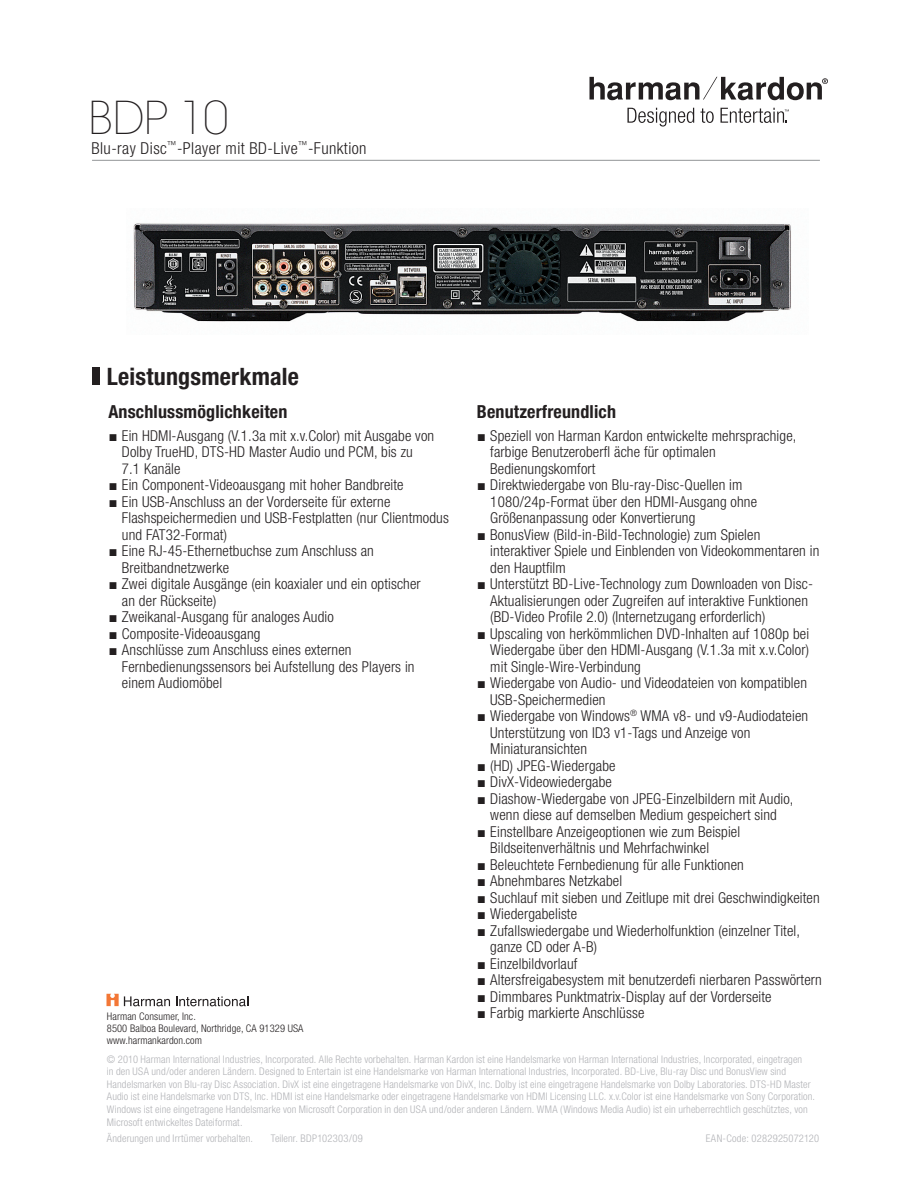
<style>
.page{position:relative;width:918px;height:1188px;background:#fff}
.page>*{position:absolute;margin:0;border:0;box-sizing:border-box;transform-origin:0 0}
.t1{font:200 45px "Avant Garde";color:#231f20}
.t2{font:700 condensed 24px "Helvetica Neue";letter-spacing:.01em;color:#231f20}
.t3{font:700 condensed 18px "Helvetica Neue";letter-spacing:.01em;color:#231f20}
.t4{font:300 condensed 16.5px "Helvetica Neue";letter-spacing:.025em;color:#231f20}
.t5{font:300 condensed 15px "Helvetica Neue";letter-spacing:.01em;color:#231f20}
.t6{font:300 condensed 10.5px/12.6px "Helvetica Neue";letter-spacing:.015em;color:#b2b3b7}
.t7{font:300 condensed 10.5px/12px "Helvetica Neue";letter-spacing:.01em;color:#231f20}
.s1{font-family:"FF Scala";font-weight:400;font-stretch:normal}
</style>
<div class="page">
<svg style="left:627px;top:108px;width:67px;height:19px"></svg>
<svg style="left:700px;top:108px;width:14px;height:15px"></svg>
<svg style="left:590px;top:77px;width:238px;height:23px"></svg>
<svg style="left:721px;top:108px;width:68px;height:15px"></svg>
<svg style="left:106px;top:994px;width:64px;height:12px"></svg>
<svg style="left:176px;top:996px;width:72px;height:10px"></svg>
<div style="left:92px;top:367px;width:8px;height:17px;background:#231f20"></div>
<hr style="left:92px;top:160px;width:728px;height:1px;background:#939598">
<img style="left:133px;top:223px;width:658px;height:99px">
<h1 class="t1" style="left:89px;top:92px;width:141px">BDP 10</h1>
<p class="t4" style="left:91px;top:138px;width:277px">Blu-ray Disc<sup>™</sup>-Player mit BD-Live<sup>™</sup>-Funktion</p>
<h2 class="t2" style="left:107px;top:362px;width:194px">Leistungsmerkmale</h2>
<p class="t3" style="left:108px;top:400px;width:180px">Anschlussmöglichkeiten</p>
<p class="t5" style="left:108px;top:427px;width:327px"><span class="s1">π</span>π Ein HDMI-Ausgang (V.1.3a mit x.v.Color) mit Ausgabe von</p>
<p class="t5" style="left:122px;top:444px;width:292px">Dolby TrueHD, DTS-HD Master Audio und PCM, bis zu</p>
<p class="t5" style="left:122px;top:460px;width:60px">7.1 Kanäle</p>
<p class="t5" style="left:108px;top:477px;width:297px"><span class="s1">π</span>π Ein Component-Videoausgang mit hoher Bandbreite</p>
<p class="t5" style="left:108px;top:493px;width:284px"><span class="s1">π</span>π Ein USB-Anschluss an der Vorderseite für externe</p>
<p class="t5" style="left:122px;top:510px;width:328px">Flashspeichermedien und USB-Festplatten (nur Clientmodus</p>
<p class="t5" style="left:122px;top:526px;width:107px">und FAT32-Format)</p>
<p class="t5" style="left:108px;top:543px;width:267px"><span class="s1">π</span>π Eine RJ-45-Ethernetbuchse zum Anschluss an</p>
<p class="t5" style="left:122px;top:559px;width:109px">Breitbandnetzwerke</p>
<p class="t5" style="left:108px;top:576px;width:314px"><span class="s1">π</span>π Zwei digitale Ausgänge (ein koaxialer und ein optischer</p>
<p class="t5" style="left:122px;top:592px;width:96px">an der Rückseite)</p>
<p class="t5" style="left:108px;top:609px;width:227px"><span class="s1">π</span>π Zweikanal-Ausgang für analoges Audio</p>
<p class="t5" style="left:108px;top:625px;width:154px"><span class="s1">π</span>π Composite-Videoausgang</p>
<p class="t5" style="left:108px;top:642px;width:245px"><span class="s1">π</span>π Anschlüsse zum Anschluss eines externen</p>
<p class="t5" style="left:122px;top:658px;width:294px">Fernbedienungssensors bei Aufstellung des Players in</p>
<p class="t5" style="left:122px;top:675px;width:102px">einem Audiomöbel</p>
<p class="t3" style="left:477px;top:400px;width:141px">Benutzerfreundlich</p>
<p class="t5" style="left:477px;top:427px;width:321px"><span class="s1">π</span>π Speziell von Harman Kardon entwickelte mehrsprachige,</p>
<p class="t5" style="left:490px;top:444px;width:227px">farbige Benutzeroberfl äche für optimalen</p>
<p class="t5" style="left:490px;top:460px;width:107px">Bedienungskomfort</p>
<p class="t5" style="left:477px;top:477px;width:267px"><span class="s1">π</span>π Direktwiedergabe von Blu-ray-Disc-Quellen im</p>
<p class="t5" style="left:490px;top:493px;width:268px">1080/24p-Format über den HDMI-Ausgang ohne</p>
<p class="t5" style="left:490px;top:510px;width:207px">Größenanpassung oder Konvertierung</p>
<p class="t5" style="left:477px;top:526px;width:285px"><span class="s1">π</span>π BonusView (Bild-in-Bild-Technologie) zum Spielen</p>
<p class="t5" style="left:490px;top:543px;width:331px">interaktiver Spiele und Einblenden von Videokommentaren in</p>
<p class="t5" style="left:490px;top:559px;width:77px">den Hauptfilm</p>
<p class="t5" style="left:477px;top:576px;width:338px"><span class="s1">π</span>π Unterstützt BD-Live-Technology zum Downloaden von Disc-</p>
<p class="t5" style="left:490px;top:592px;width:319px">Aktualisierungen oder Zugreifen auf interaktive Funktionen</p>
<p class="t5" style="left:490px;top:609px;width:277px">(BD-Video Profile 2.0) (Internetzugang erforderlich)</p>
<p class="t5" style="left:477px;top:625px;width:334px"><span class="s1">π</span>π Upscaling von herkömmlichen DVD-Inhalten auf 1080p bei</p>
<p class="t5" style="left:490px;top:642px;width:320px">Wiedergabe über den HDMI-Ausgang (V.1.3a mit x.v.Color)</p>
<p class="t5" style="left:490px;top:658px;width:152px">mit Single-Wire-Verbindung</p>
<p class="t5" style="left:477px;top:675px;width:332px"><span class="s1">π</span>π Wiedergabe von Audio- und Videodateien von kompatiblen</p>
<p class="t5" style="left:490px;top:691px;width:117px">USB-Speichermedien</p>
<p class="t5" style="left:477px;top:708px;width:333px"><span class="s1">π</span>π Wiedergabe von Windows<sup>®</sup> WMA v8- und v9-Audiodateien</p>
<p class="t5" style="left:490px;top:724px;width:262px">Unterstützung von ID3 v1-Tags und Anzeige von</p>
<p class="t5" style="left:490px;top:741px;width:98px">Miniaturansichten</p>
<p class="t5" style="left:477px;top:757px;width:140px"><span class="s1">π</span>π (HD) JPEG-Wiedergabe</p>
<p class="t5" style="left:477px;top:774px;width:137px"><span class="s1">π</span>π DivX-Videowiedergabe</p>
<p class="t5" style="left:477px;top:790px;width:318px"><span class="s1">π</span>π Diashow-Wiedergabe von JPEG-Einzelbildern mit Audio,</p>
<p class="t5" style="left:490px;top:807px;width:288px">wenn diese auf demselben Medium gespeichert sind</p>
<p class="t5" style="left:477px;top:823px;width:265px"><span class="s1">π</span>π Einstellbare Anzeigeoptionen wie zum Beispiel</p>
<p class="t5" style="left:490px;top:840px;width:220px">Bildseitenverhältnis und Mehrfachwinkel</p>
<p class="t5" style="left:477px;top:856px;width:269px"><span class="s1">π</span>π Beleuchtete Fernbedienung für alle Funktionen</p>
<p class="t5" style="left:477px;top:873px;width:147px"><span class="s1">π</span>π Abnehmbares Netzkabel</p>
<p class="t5" style="left:477px;top:889px;width:344px"><span class="s1">π</span>π Suchlauf mit sieben und Zeitlupe mit drei Geschwindigkeiten</p>
<p class="t5" style="left:477px;top:906px;width:102px"><span class="s1">π</span>π Wiedergabeliste</p>
<p class="t5" style="left:477px;top:922px;width:325px"><span class="s1">π</span>π Zufallswiedergabe und Wiederholfunktion (einzelner Titel,</p>
<p class="t5" style="left:490px;top:939px;width:108px">ganze CD oder A-B)</p>
<p class="t5" style="left:477px;top:955px;width:102px"><span class="s1">π</span>π Einzelbildvorlauf</p>
<p class="t5" style="left:477px;top:972px;width:347px"><span class="s1">π</span>π Altersfreigabesystem mit benutzerdefi nierbaren Passwörtern</p>
<p class="t5" style="left:477px;top:988px;width:296px"><span class="s1">π</span>π Dimmbares Punktmatrix-Display auf der Vorderseite</p>
<p class="t5" style="left:477px;top:1005px;width:169px"><span class="s1">π</span>π Farbig markierte Anschlüsse</p>
<p class="t7" style="left:107px;top:1010px;width:198px">Harman Consumer, Inc.<br>8500 Balboa Boulevard, Northridge, CA 91329 USA www.harmankardon.com</p>
<p class="t6" style="left:107px;top:1052px;width:710px">© 2010 Harman International Industries, Incorporated. Alle Rechte vorbehalten. Harman Kardon ist eine Handelsmarke von Harman International Industries, Incorporated, eingetragen<br>in den USA und/oder anderen Ländern. Designed to Entertain ist eine Handelsmarke von Harman International Industries, Incorporated. BD-Live, Blu-ray Disc und BonusView sind Handelsmarken von Blu-ray Disc Association. DivX ist eine eingetragene Handelsmarke von DivX, Inc. Dolby ist eine eingetragene Handelsmarke von Dolby Laboratories. DTS-HD Master Audio ist eine Handelsmarke von DTS, Inc. HDMI ist eine Handelsmarke oder eingetragene Handelsmarke von HDMI Licensing LLC. x.v.Color ist eine Handelsmarke von Sony Corporation.<br>Windows ist eine eingetragene Handelsmarke von Microsoft Corporation in den USA und/oder anderen Ländern. WMA (Windows Media Audio) ist ein urheberrechtlich geschütztes, von Microsoft entwickeltes Dateiformat.</p>
<p class="t6" style="left:107px;top:1132px;width:148px">Änderungen und Irrtümer vorbehalten.</p>
<p class="t6" style="left:271px;top:1132px;width:94px">Teilenr. BDP102303/09</p>
<p class="t6" style="left:706px;top:1132px;width:115px">EAN-Code: 0282925072120</p>
</div>
